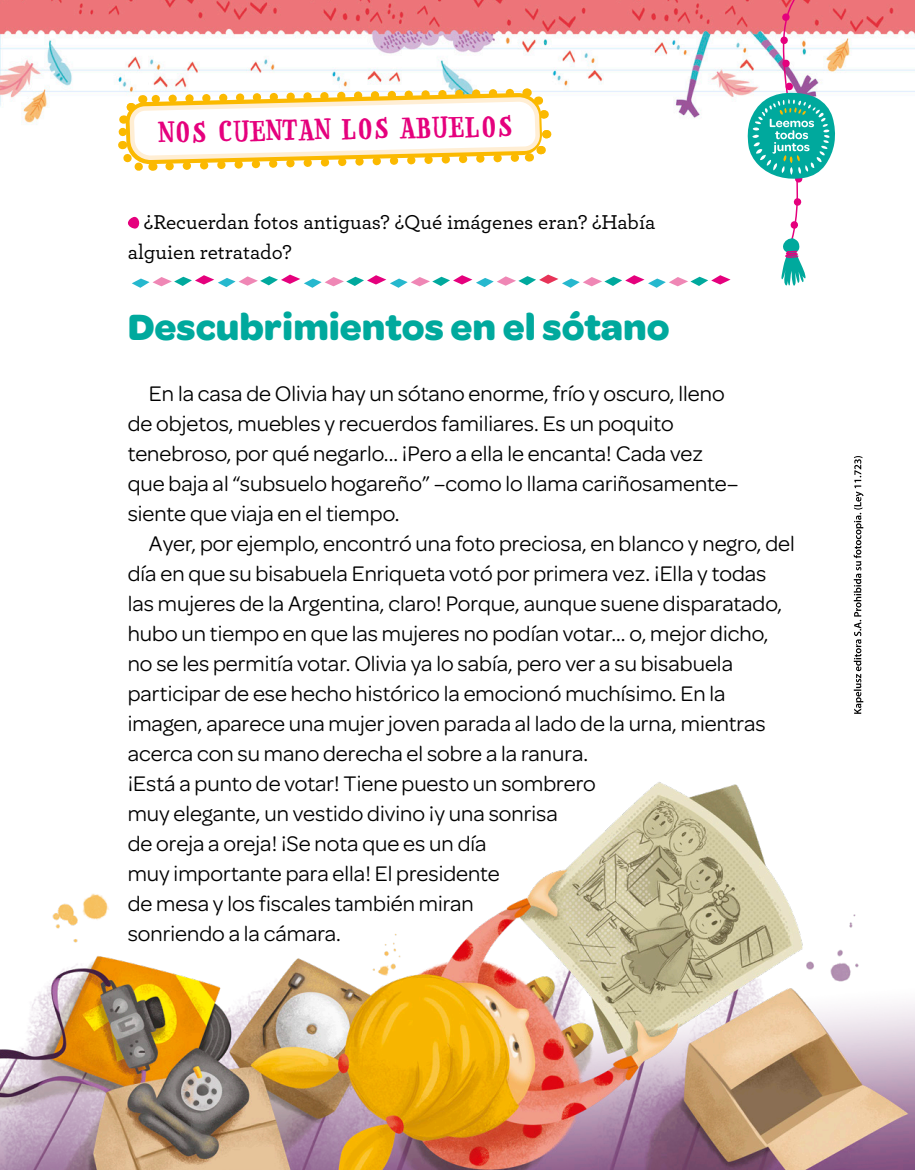
<style>
.page{position:relative;width:915px;height:1170px;background:#fff}
.page>*{position:absolute;margin:0;border:0;box-sizing:border-box;transform-origin:0 0}
.desarrollo_tit-len_M{font:700 39px "Omnes";color:#00a99d}
.capitulo_titulo-len{font:700 27px "Handwriter OT";color:#e5007d}
.desarrollo_txtCentra{font:22.5px/30px "Omnes";color:#000}
.prelectura_Min{font:500 21px/30px "Archer";color:#000}
</style>
<div class="page">
<img style="left:0;top:701px;width:914px;height:468px">
<img style="left:0;top:0;width:914px;height:125px">
<svg style="left:114px;top:85px;width:440px;height:86px"></svg>
<svg style="left:132px;top:274px;width:598px;height:14px"></svg>
<svg style="left:741px;top:0;width:94px;height:286px"></svg>
<svg style="left:128px;top:217px;width:11px;height:12px"></svg>
<svg style="left:853px;top:456px;width:10px;height:257px"></svg>
<p class="capitulo_titulo-len" style="left:158px;top:117px;width:356px;rotate:-1deg">NOS CUENTAN LOS ABUELOS</p>
<p class="prelectura_Min" style="left:128px;top:205px;width:528px;text-indent:16px">¿Recuerdan fotos antiguas? ¿Qué imágenes eran? ¿Había alguien retratado?</p>
<p class="desarrollo_tit-len_M" style="left:128px;top:298px;width:543px">Descubrimientos en el sótano</p>
<p class="desarrollo_txtCentra" style="left:128px;top:377px;width:612px;text-indent:21px">En la casa de Olivia hay un sótano enorme, frío y oscuro, lleno de objetos, muebles y recuerdos familiares. Es un poquito tenebroso, por qué negarlo... ¡Pero a ella le encanta! Cada vez que baja al “subsuelo hogareño” –como lo llama cariñosamente– siente que viaja en el tiempo.</p>
<p class="desarrollo_txtCentra" style="left:128px;top:527px;width:668px;text-indent:21px">Ayer, por ejemplo, encontró una foto preciosa, en blanco y negro, del día en que su bisabuela Enriqueta votó por primera vez. ¡Ella y todas las mujeres de la Argentina, claro! Porque, aunque suene disparatado, hubo un tiempo en que las mujeres no podían votar... o, mejor dicho, no se les permitía votar. Olivia ya lo sabía, pero ver a su bisabuela participar de ese hecho histórico la emocionó muchísimo. En la imagen, aparece una mujer joven parada al lado de la urna, mientras acerca con su mano derecha el sobre a la ranura.<br>¡Está a punto de votar! Tiene puesto un sombrero<br>muy elegante, un vestido divino ¡y una sonrisa<br>de oreja a oreja! ¡Se nota que es un día<br>muy importante para ella! El presidente<br>de mesa y los fiscales también miran<br>sonriendo a la cámara.</p>
</div>
